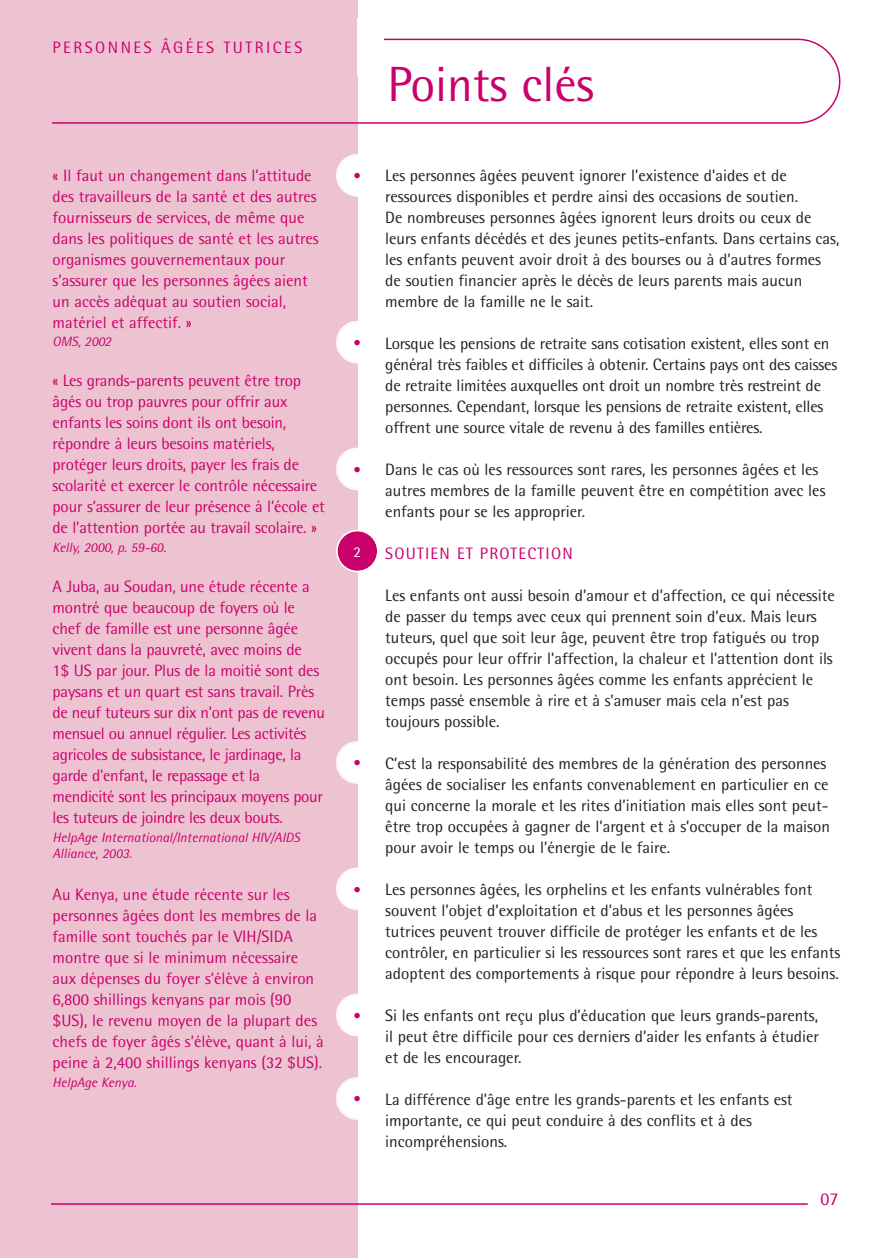
<style>
.page{position:relative;width:893px;height:1258px;background:#fff}
.page>*{position:absolute;margin:0;border:0;box-sizing:border-box;transform-origin:0 0}
.t1{font:49.5px "Agfa Rotis Semisans";color:#ca016c}
.t2{font:18px "Agfa Rotis Semisans";color:#ca016c}
.t3{font:16.5px/21px "Agfa Rotis Semisans";color:#231f20}
.t4{font:16.5px/21px "Agfa Rotis Semisans";letter-spacing:-.01em;color:#ca016c}
.t5{font:16.5px "Agfa Rotis Semisans";letter-spacing:.15em;color:#ca016c}
.t6{font:16.5px "Agfa Rotis Semisans";letter-spacing:.075em;color:#ca016c}
.t7{font:15px "Agfa Rotis Semisans";color:#ca016c}
.t8{font:15px "Agfa Rotis Semisans";color:#fff}
.t9{font:italic 13.5px/16.5px "Agfa Rotis Semisans";color:#ca016c}
</style>
<div class="page">
<div style="left:0;top:0;width:357px;height:1258px;background:#eec3d1"></div>
<svg style="left:52px;top:39px;width:788px;height:85px"></svg>
<div style="left:0;top:18px;width:357px;height:57px;background:#eec3d1"></div>
<div style="left:357px;top:18px;width:27px;height:57px;background:#fff"></div>
<hr style="left:51px;top:1203px;width:756px;height:1px;background:#ca016c">
<svg style="left:336px;top:154px;width:22px;height:43px"></svg>
<svg style="left:336px;top:321px;width:22px;height:42px"></svg>
<svg style="left:336px;top:447px;width:22px;height:43px"></svg>
<svg style="left:336px;top:530px;width:41px;height:42px"></svg>
<svg style="left:336px;top:741px;width:22px;height:43px"></svg>
<svg style="left:336px;top:867px;width:22px;height:43px"></svg>
<svg style="left:336px;top:993px;width:22px;height:43px"></svg>
<svg style="left:336px;top:1077px;width:22px;height:42px"></svg>
<p class="t5" style="left:53px;top:41px;width:251px">PERSONNES ÂGÉES TUTRICES</p>
<p class="t4" style="left:53px;top:166px;width:267px">« Il faut un changement dans l’attitude des travailleurs de la santé et des autres fournisseurs de services, de même que dans les politiques de santé et les autres organismes gouvernementaux pour s’assurer que les personnes âgées aient un accès adéquat au soutien social, matériel et affectif. »</p>
<p class="t9" style="left:53px;top:335px;width:60px">OMS, 2002</p>
<p class="t4" style="left:53px;top:372px;width:274px">« Les grands-parents peuvent être trop âgés ou trop pauvres pour offrir aux enfants les soins dont ils ont besoin, répondre à leurs besoins matériels, protéger leurs droits, payer les frais de scolarité et exercer le contrôle nécessaire pour s’assurer de leur présence à l’école et de l’attention portée au travail scolaire. »</p>
<p class="t9" style="left:53px;top:540px;width:115px">Kelly, 2000, p. 59-60.</p>
<p class="t4" style="left:53px;top:577px;width:274px">A Juba, au Soudan, une étude récente a montré que beaucoup de foyers où le chef de famille est une personne âgée vivent dans la pauvreté, avec moins de<br>1$ US par jour. Plus de la moitié sont des paysans et un quart est sans travail. Près de neuf tuteurs sur dix n'ont pas de revenu mensuel ou annuel régulier. Les activités agricoles de subsistance, le jardinage, la garde d'enfant, le repassage et la mendicité sont les principaux moyens pour les tuteurs de joindre les deux bouts.</p>
<p class="t9" style="left:53px;top:830px;width:249px">HelpAge International/International HIV/AIDS<br>Alliance, 2003.</p>
<p class="t4" style="left:53px;top:885px;width:273px">Au Kenya, une étude récente sur les personnes âgées dont les membres de la famille sont touchés par le VIH/SIDA montre que si le minimum nécessaire aux dépenses du foyer s’élève à environ 6,800 shillings kenyans par mois (90 $US), le revenu moyen de la plupart des chefs de foyer âgés s’élève, quant à lui, à peine à 2,400 shillings kenyans (32 $US).</p>
<p class="t9" style="left:53px;top:1075px;width:86px">HelpAge Kenya.</p>
<h1 class="t1" style="left:387px;top:66px;width:208px">Points clés</h1>
<p class="t7" style="left:353px;top:170px;width:9px">•</p>
<p class="t7" style="left:353px;top:337px;width:9px">•</p>
<p class="t7" style="left:353px;top:464px;width:9px">•</p>
<p class="t8" style="left:353px;top:546px;width:9px">2</p>
<p class="t7" style="left:353px;top:757px;width:9px">•</p>
<p class="t7" style="left:353px;top:884px;width:9px">•</p>
<p class="t7" style="left:353px;top:1010px;width:9px">•</p>
<p class="t7" style="left:353px;top:1093px;width:9px">•</p>
<p class="t3" style="left:385px;top:166px;width:455px">Les personnes âgées peuvent ignorer l’existence d’aides et de ressources disponibles et perdre ainsi des occasions de soutien.<br>De nombreuses personnes âgées ignorent leurs droits ou ceux de leurs enfants décédés et des jeunes petits-enfants. Dans certains cas, les enfants peuvent avoir droit à des bourses ou à d’autres formes de soutien financier après le décès de leurs parents mais aucun membre de la famille ne le sait.</p>
<p class="t3" style="left:385px;top:334px;width:453px">Lorsque les pensions de retraite sans cotisation existent, elles sont en général très faibles et difficiles à obtenir. Certains pays ont des caisses de retraite limitées auxquelles ont droit un nombre très restreint de personnes. Cependant, lorsque les pensions de retraite existent, elles offrent une source vitale de revenu à des familles entières.</p>
<p class="t3" style="left:385px;top:460px;width:442px">Dans le cas où les ressources sont rares, les personnes âgées et les autres membres de la famille peuvent être en compétition avec les enfants pour se les approprier.</p>
<p class="t6" style="left:385px;top:547px;width:189px">SOUTIEN ET PROTECTION</p>
<p class="t3" style="left:385px;top:586px;width:451px">Les enfants ont aussi besoin d’amour et d’affection, ce qui nécessite de passer du temps avec ceux qui prennent soin d’eux. Mais leurs tuteurs, quel que soit leur âge, peuvent être trop fatigués ou trop occupés pour leur offrir l’affection, la chaleur et l’attention dont ils ont besoin. Les personnes âgées comme les enfants apprécient le temps passé ensemble à rire et à s’amuser mais cela n’est pas toujours possible.</p>
<p class="t3" style="left:385px;top:754px;width:446px">C’est la responsabilité des membres de la génération des personnes âgées de socialiser les enfants convenablement en particulier en ce qui concerne la morale et les rites d’initiation mais elles sont peut&shy;être trop occupées à gagner de l’argent et à s’occuper de la maison pour avoir le temps ou l’énergie de le faire.</p>
<p class="t3" style="left:385px;top:880px;width:456px">Les personnes âgées, les orphelins et les enfants vulnérables font souvent l’objet d’exploitation et d’abus et les personnes âgées tutrices peuvent trouver difficile de protéger les enfants et de les contrôler, en particulier si les ressources sont rares et que les enfants adoptent des comportements à risque pour répondre à leurs besoins.</p>
<p class="t3" style="left:385px;top:1006px;width:435px;text-align:justify">Si les enfants ont reçu plus d’éducation que leurs grands-parents, il peut être difficile pour ces derniers d’aider les enfants à étudier et de les encourager.</p>
<p class="t3" style="left:385px;top:1090px;width:409px">La différence d’âge entre les grands-parents et les enfants est importante, ce qui peut conduire à des conflits et à des incompréhensions.</p>
<p class="t2" style="left:820px;top:1192px;width:19px">07</p>
</div>
